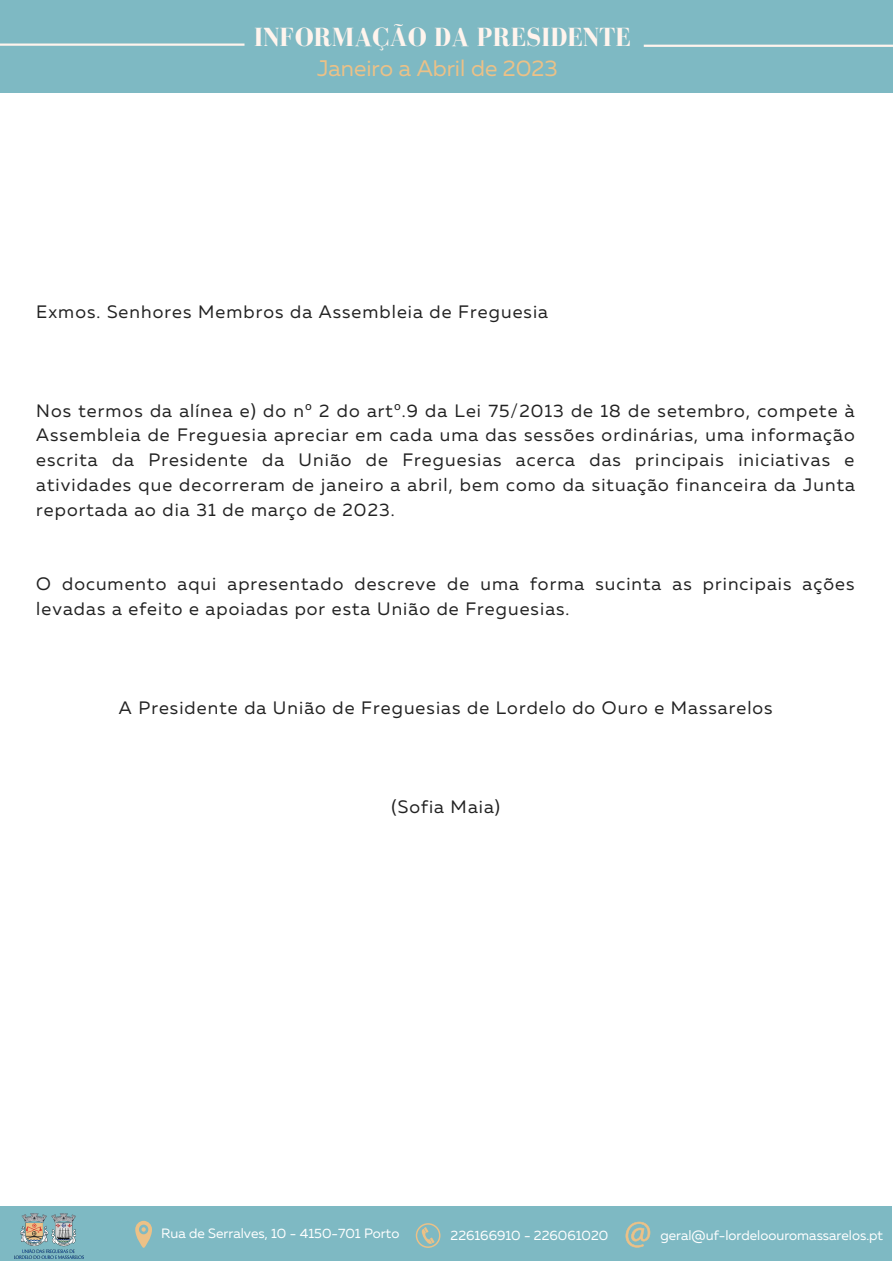
<style>
.page{position:relative;width:893px;height:1264px;background:#fff}
.page>*{position:absolute;margin:0;border:0;box-sizing:border-box;transform-origin:0 0}
.t1{font:700 27px "Bodoni FLF";color:#fff4ed}
.t2{font:22.5px "Muller";color:#ecc187}
.t3{font:18px/24.8px "Muller";letter-spacing:.06em;color:#222;text-align:justify}
.t4{font:13.5px "Muller";color:#fff}
.s1{font-family:"Noto Sans"}
</style>
<div class="page">
<div style="left:0;top:0;width:892px;height:92px;background:#7eb9c3"></div>
<hr style="left:0;top:43px;width:244px;height:3px;background:#fff4ed">
<hr style="left:643px;top:45px;width:249px;height:2px;background:#fff4ed">
<div style="left:0;top:1206px;width:891px;height:54px;background:#7eb9c3"></div>
<svg style="left:135px;top:1220px;width:17px;height:27px"></svg>
<svg style="left:416px;top:1223px;width:24px;height:24px"></svg>
<svg style="left:625px;top:1221px;width:25px;height:26px"></svg>
<img style="left:14px;top:1213px;width:69px;height:45px">
<h1 class="t1" style="left:254px;top:22px;width:378px">INFORMAÇÃO DA PRESIDENTE</h1>
<p class="t2" style="left:317px;top:59px;width:242px">Janeiro a Abril de 2023</p>
<p class="t3" style="left:36px;top:300px;width:513px">Exmos. Senhores Membros da Assembleia de Freguesia</p>
<p class="t3" style="left:36px;top:399px;width:820px">Nos termos da alínea e) do n<span class="s1">º</span> 2 do art<span class="s1">º</span>.9 da Lei 75/2013 de 18 de setembro, compete à Assembleia de Freguesia apreciar em cada uma das sessões ordinárias, uma informação escrita da Presidente da União de Freguesias acerca das principais iniciativas e atividades que decorreram de janeiro a abril, bem como da situação financeira da Junta reportada ao dia 31 de março de 2023.</p>
<p class="t3" style="left:36px;top:572px;width:819px">O documento aqui apresentado descreve de uma forma sucinta as principais ações levadas a efeito e apoiadas por esta União de Freguesias.</p>
<p class="t3" style="left:119px;top:696px;width:655px">A Presidente da União de Freguesias de Lordelo do Ouro e Massarelos</p>
<p class="t3" style="left:391px;top:795px;width:110px">(Sofia Maia)</p>
<p class="t4" style="left:161px;top:1227px;width:240px">Rua de Serralves, 10 - 4150-701 Porto</p>
<p class="t4" style="left:450px;top:1229px;width:159px">226166910 - 226061020</p>
<p class="t4" style="left:660px;top:1229px;width:224px">geral@uf-lordeloouromassarelos.pt</p>
</div>
